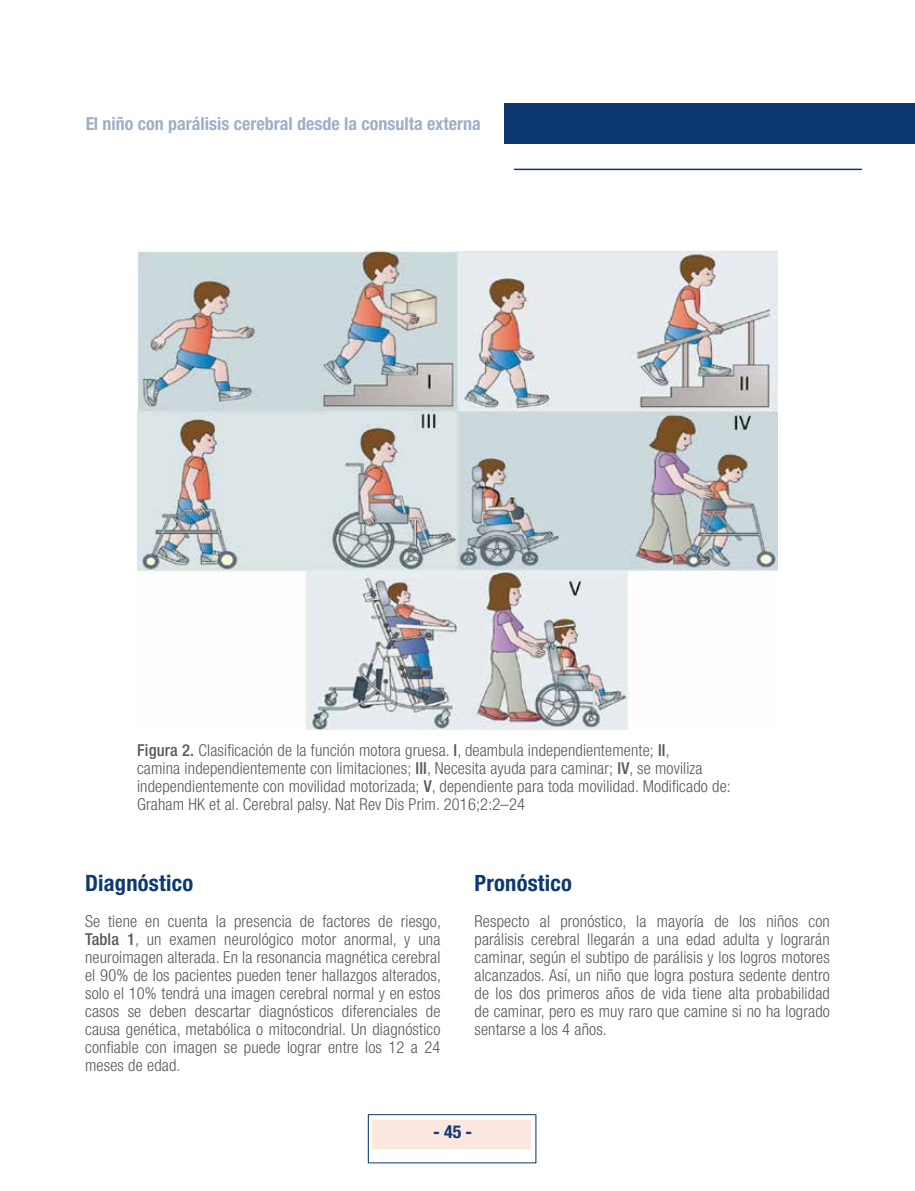
<style>
.page{position:relative;width:915px;height:1191px;background:#fff}
.page>*{position:absolute;margin:0;border:0;box-sizing:border-box;transform-origin:0 0}
.t1{font:700 condensed 22.5px "Helvetica Neue";letter-spacing:.01em;color:#0d3870}
.t2{font:700 condensed 18px "Helvetica Neue";color:#3d608d}
.t3{font:700 condensed 18px "Helvetica Neue";color:#0d3870}
.t4{font:300 condensed 16.5px/18px "Helvetica Neue LT Com";letter-spacing:.01em;color:#58595b;text-align:justify}
.s1{font-family:"Helvetica Neue";font-weight:500}
</style>
<div class="page">
<svg style="left:367px;top:1114px;width:169px;height:49px"></svg>
<div style="left:372px;top:1119px;width:159px;height:29px;background:#fbe7e0"></div>
<img style="left:137px;top:251px;width:640px;height:478px">
<div style="left:504px;top:103px;width:410px;height:41px;background:#0d3870"></div>
<hr style="left:514px;top:169px;width:347px;height:1px;background:#0d3870">
<p class="t2" style="left:85px;top:113px;width:397px">El niño con parálisis cerebral desde la consulta externa</p>
<p class="t4" style="left:137px;top:740px;width:595px;text-align:left"><span class="s1">Figura 2.</span> Clasificación de la función motora gruesa. <span class="s1">I</span>, deambula independientemente; <span class="s1">II</span>,<br>camina independientemente con limitaciones; <span class="s1">III</span>, Necesita ayuda para caminar; <span class="s1">IV</span>, se moviliza independientemente con movilidad motorizada; <span class="s1">V</span>, dependiente para toda movilidad. Modificado de:<br>Graham HK et al. Cerebral palsy. Nat Rev Dis Prim. 2016;2:2–24</p>
<h1 class="t1" style="left:85px;top:869px;width:109px">Diagnóstico</h1>
<p class="t4" style="left:85px;top:912px;width:357px">Se tiene en cuenta la presencia de factores de riesgo, <span class="s1">Tabla 1</span>, un examen neurológico motor anormal, y una neuroimagen alterada. En la resonancia magnética cerebral el 90% de los pacientes pueden tener hallazgos alterados, solo el 10% tendrá una imagen cerebral normal y en estos casos se deben descartar diagnósticos diferenciales de causa genética, metabólica o mitocondrial. Un diagnóstico confiable con imagen se puede lograr entre los 12 a 24 meses de edad.</p>
<h1 class="t1" style="left:474px;top:869px;width:99px">Pronóstico</h1>
<p class="t4" style="left:474px;top:912px;width:357px">Respecto al pronóstico, la mayoría de los niños con parálisis cerebral llegarán a una edad adulta y lograrán caminar, según el subtipo de parálisis y los logros motores alcanzados. Así, un niño que logra postura sedente dentro de los dos primeros años de vida tiene alta probabilidad de caminar, pero es muy raro que camine si no ha logrado sentarse a los 4 años.</p>
<p class="t3" style="left:433px;top:1116px;width:41px">- 45 -</p>
</div>
